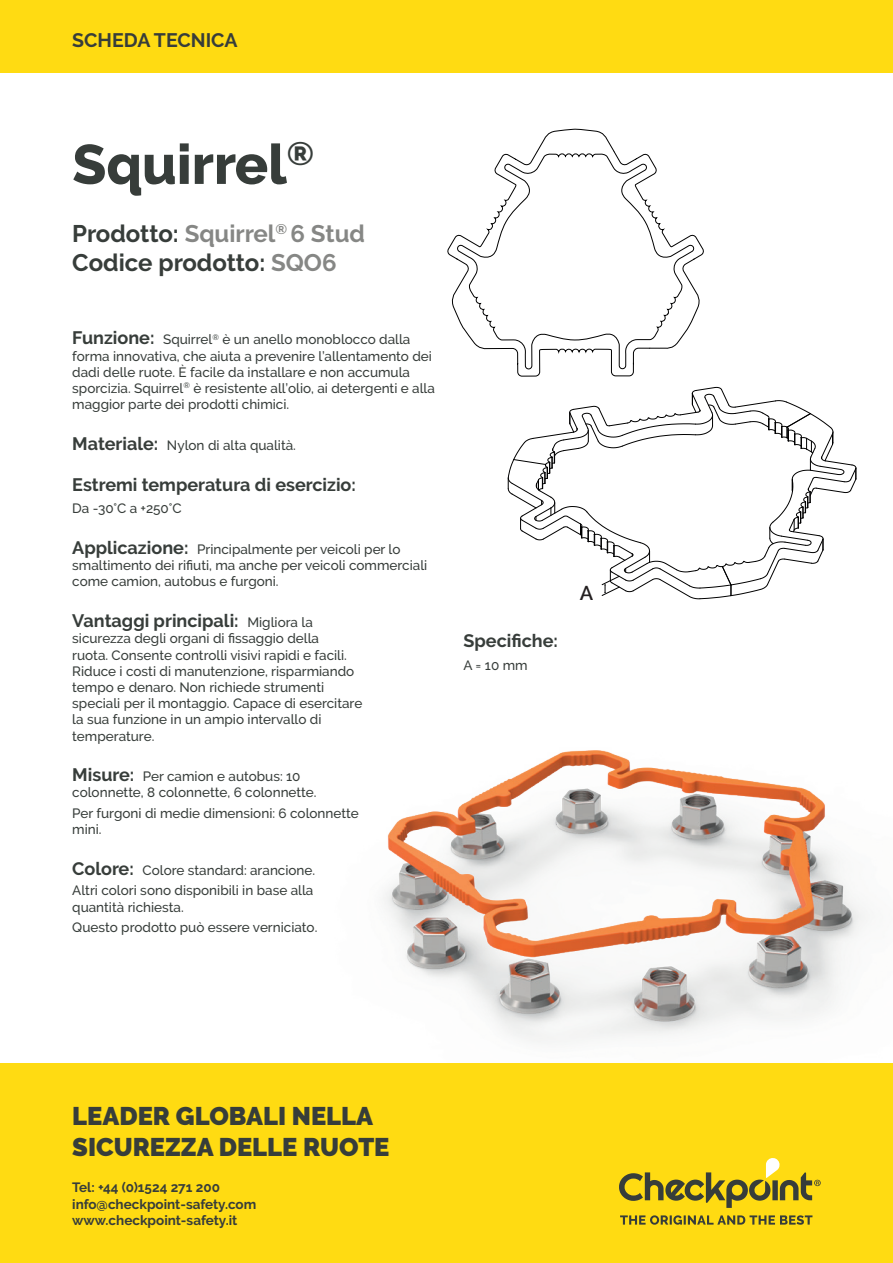
<style>
.page{position:relative;width:893px;height:1263px;background:#fff}
.page>*{position:absolute;margin:0;border:0;box-sizing:border-box;transform-origin:0 0}
.t1{font:800 55.5px "Raleway";color:#373d3a}
.t2{font:900 25.5px/31px "Raleway";color:#373d3a}
.t3{font:700 24px/28.8px "Raleway";color:#373d3a}
.t4{font:600 19.95px "Raleway";color:#231f20}
.t5{font:700 19.5px "Raleway";color:#373d3a}
.t6{font:700 18px "Raleway";color:#373d3a}
.t7{font:500 13.5px/16.2px "Raleway";color:#373d3a}
.t8{font:700 13.5px/16.2px "Raleway";color:#373d3a}
.s1{color:#868785}
.s2{font-weight:700;font-size:18px}
.s3{font-weight:500;font-size:13.5px}
</style>
<div class="page">
<img style="left:383px;top:750px;width:485px;height:293px">
<svg style="left:447px;top:129px;width:257px;height:248px"></svg>
<svg style="left:660px;top:303px;width:12px;height:19px"></svg>
<svg style="left:508px;top:387px;width:349px;height:212px"></svg>
<div style="left:0;top:0;width:893px;height:72px;background:#ffdb12"></div>
<div style="left:0;top:1063px;width:893px;height:200px;background:#ffdb12"></div>
<svg style="left:619px;top:1158px;width:202px;height:50px"></svg>
<svg style="left:620px;top:1215px;width:192px;height:10px"></svg>
<h3 class="t5" style="left:72px;top:29px;width:167px">SCHEDA TECNICA</h3>
<h1 class="t1" style="left:72px;top:133px;width:243px">Squirrel<sup>®</sup></h1>
<h3 class="t3" style="left:72px;top:219px;width:294px">Prodotto: <span class="s1">Squirrel</span><sup>®</sup> <span class="s1">6 Stud<br></span>Codice prodotto: <span class="s1">SQO6</span></h3>
<p class="t7" style="left:72px;top:331px;width:364px"><span class="s2">Funzione:</span> Squirrel<sup>®</sup> è un anello monoblocco dalla forma innovativa, che aiuta a prevenire l’allentamento dei dadi delle ruote. È facile da installare e non accumula sporcizia. Squirrel<sup>®</sup> è resistente all’olio, ai detergenti e alla maggior parte dei prodotti chimici.</p>
<p class="t7" style="left:72px;top:437px;width:225px"><span class="s2">Materiale:</span> Nylon di alta qualità.</p>
<h3 class="t6" style="left:72px;top:474px;width:285px">Estremi temperatura di esercizio:</h3>
<p class="t7" style="left:72px;top:500px;width:111px">Da -30°C a +250°C</p>
<p class="t7" style="left:72px;top:541px;width:357px"><span class="s2">Applicazione:</span> Principalmente per veicoli per lo smaltimento dei rifiuti, ma anche per veicoli commerciali come camion, autobus e furgoni.</p>
<h3 class="t6" style="left:72px;top:610px;width:242px">Vantaggi principali: <span class="s3">Migliora la</span></h3>
<p class="t7" style="left:72px;top:630px;width:292px">sicurezza degli organi di fissaggio della<br>ruota. Consente controlli visivi rapidi e facili.<br>Riduce i costi di manutenzione, risparmiando tempo e denaro. Non richiede strumenti speciali per il montaggio. Capace di esercitare la sua funzione in un ampio intervallo di temperature.</p>
<p class="t7" style="left:72px;top:768px;width:246px"><span class="s2">Misure:</span> Per camion e autobus: 10 colonnette, 8 colonnette, 6 colonnette.</p>
<p class="t7" style="left:72px;top:805px;width:288px">Per furgoni di medie dimensioni: 6 colonnette mini.</p>
<p class="t7" style="left:72px;top:860px;width:245px;line-height:20.4px"><span class="s2">Colore:</span> Colore standard: arancione.<br>Altri colori sono disponibili in base alla</p>
<p class="t7" style="left:72px;top:896px;width:247px;line-height:20.4px">quantità richiesta.<br>Questo prodotto può essere verniciato.</p>
<h3 class="t6" style="left:463px;top:631px;width:96px">Specifiche:</h3>
<p class="t7" style="left:463px;top:657px;width:66px">A = 10 mm</p>
<h3 class="t4" style="left:580px;top:581px;width:15px">A</h3>
<h2 class="t2" style="left:72px;top:1101px;width:319px">LEADER GLOBALI NELLA<br>SICUREZZA DELLE RUOTE</h2>
<p class="t8" style="left:72px;top:1179px;width:186px">Tel: +44 (0)1524 271 200 info@checkpoint-safety.com www.checkpoint-safety.it</p>
</div>
